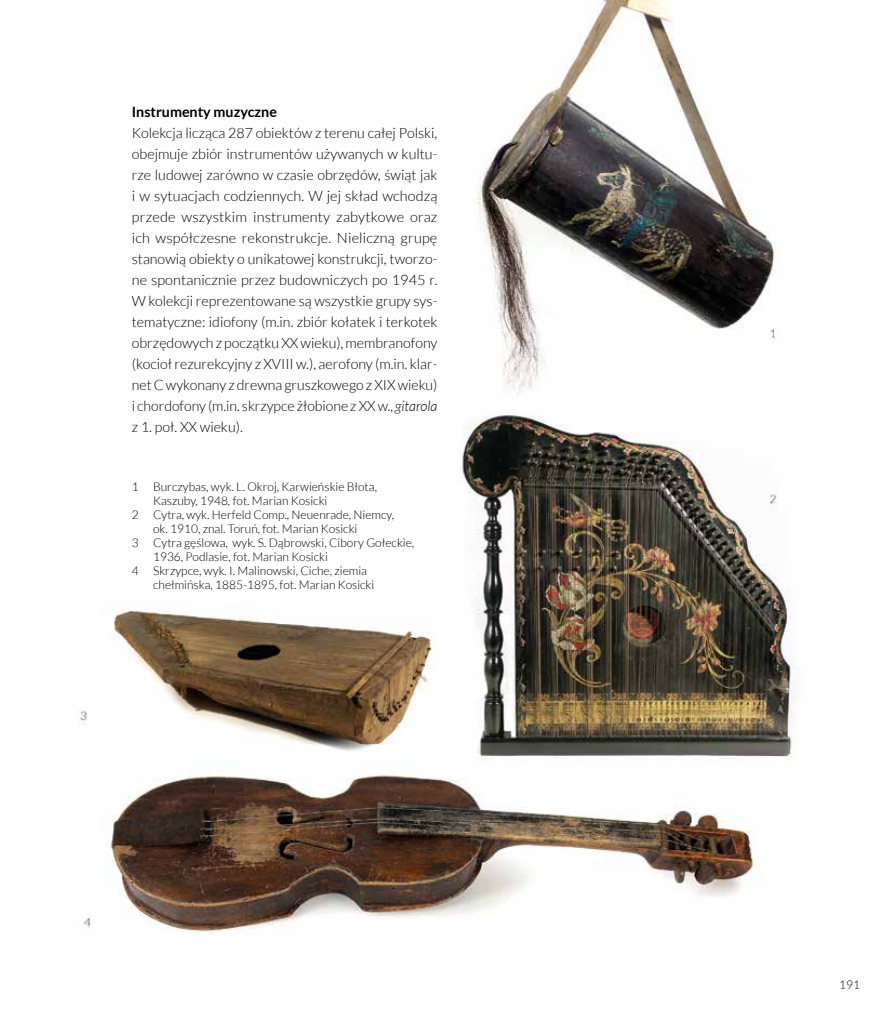
<style>
.page{position:relative;width:893px;height:1021px;background:#fff}
.page>*{position:absolute;margin:0;border:0;box-sizing:border-box;transform-origin:0 0}
.t1{font:300 14.25px/21px "Lato";color:#000;text-align:justify}
.t2{font:700 14.25px "Lato";color:#000}
.t3{font:300 12px "Lato";color:#000}
.s1{font-style:italic}
</style>
<div class="page">
<img style="left:78px;top:0;width:718px;height:933px">
<p class="t2" style="left:132px;top:104px;width:147px">Instrumenty muzyczne</p>
<p class="t1" style="left:132px;top:122px;width:307px">Kolekcja licząca 287 obiektów z terenu całej Polski, obejmuje zbiór instrumentów używanych w kultu&shy;rze ludowej zarówno w czasie obrzędów, świąt jak i w sytuacjach codziennych. W jej skład wchodzą przede wszystkim instrumenty zabytkowe oraz ich współczesne rekonstrukcje. Nieliczną grupę stanowią obiekty o unikatowej konstrukcji, tworzo&shy;ne spontanicznie przez budowniczych po 1945 r.<br>W kolekcji reprezentowane są wszystkie grupy sys&shy;tematyczne: idiofony (m.in. zbiór kołatek i terkotek obrzędowych z początku XX wieku), membranofony (kocioł rezurekcyjny z XVIII w.), aerofony (m.in. klar&shy;net C wykonany z drewna gruszkowego z XIX wieku) i chordofony (m.in. skrzypce żłobione z XX w., <span class="s1">gitarola </span>z 1. poł. XX wieku).</p>
<p class="t3" style="left:132px;top:480px;width:247px">1 Burczybas, wyk. L. Okroj, Karwieńskie Błota,</p>
<p class="t3" style="left:153px;top:494px;width:176px">Kaszuby, 1948, fot. Marian Kosicki</p>
<p class="t3" style="left:132px;top:508px;width:264px">2 Cytra, wyk. Herfeld Comp., Neuenrade, Niemcy,</p>
<p class="t3" style="left:153px;top:522px;width:206px">ok. 1910, znal. Toruń, fot. Marian Kosicki</p>
<p class="t3" style="left:132px;top:536px;width:284px">3 Cytra gęślowa, wyk. S. Dąbrowski, Cibory Gołeckie,</p>
<p class="t3" style="left:153px;top:550px;width:176px">1936, Podlasie, fot. Marian Kosicki</p>
<p class="t3" style="left:132px;top:564px;width:237px">4 Skrzypce, wyk. I. Malinowski, Ciche, ziemia</p>
<p class="t3" style="left:153px;top:578px;width:223px">chełmińska, 1885-1895, fot. Marian Kosicki</p>
<p class="t3" style="left:839px;top:978px;width:22px">191</p>
</div>
